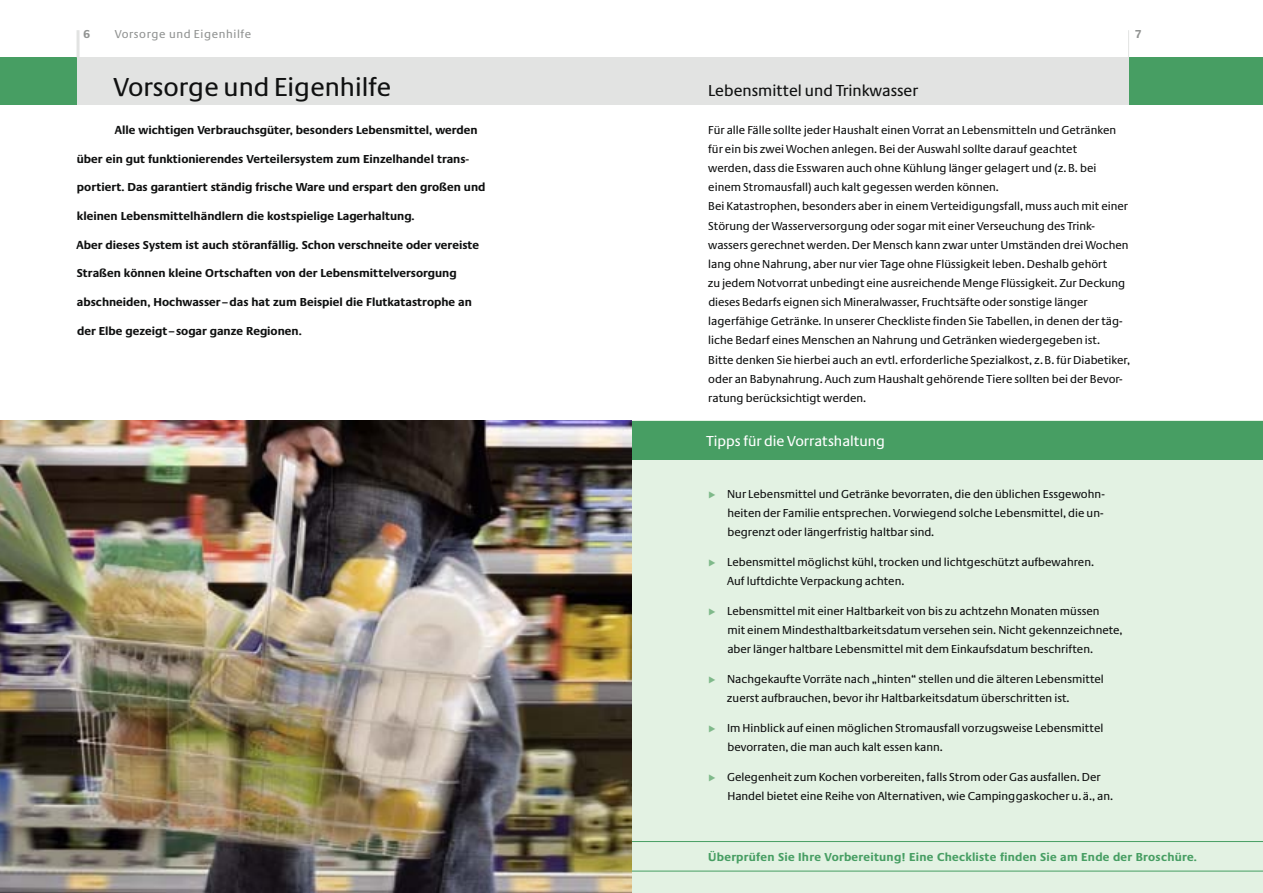
<style>
.page{position:relative;width:1263px;height:893px;background:#fff}
.page>*{position:absolute;margin:0;border:0;box-sizing:border-box;transform-origin:0 0}
.t1{font:27px "Neue Praxis";color:#101111}
.t2{font:16.5px "Neue Praxis";color:#101111}
.t3{font:15px "Neue Praxis";color:#fff}
.t4{font:12px/19.2px "Neue Praxis";color:#101111}
.t5{font:700 12px "Neue Praxis";color:#101111}
.t6{font:700 12px "Neue Praxis";letter-spacing:.02em;color:#479e63}
.t7{font:12px "Neue Praxis";letter-spacing:.05em;color:#929493}
.t8{font:700 12px "Neue Praxis";color:#929493}
</style>
<div class="page">
<div style="left:77px;top:57px;width:554px;height:48px;background:#e2e3e2"></div>
<div style="left:0;top:57px;width:77px;height:48px;background:#479e63"></div>
<hr style="left:77px;top:30px;width:3px;height:27px;background:#e2e3e2">
<div style="left:631px;top:57px;width:498px;height:48px;background:#e2e3e2"></div>
<div style="left:1129px;top:57px;width:134px;height:48px;background:#479e63"></div>
<svg style="left:1128px;top:30px;width:1px;height:27px"></svg>
<div style="left:631px;top:421px;width:632px;height:472px;background:#e3f2e3"></div>
<div style="left:631px;top:421px;width:632px;height:38px;background:#479e63"></div>
<hr style="left:631px;top:841px;width:632px;height:1px;background:#479e63">
<hr style="left:631px;top:871px;width:632px;height:1px;background:#479e63">
<img style="left:0;top:421px;width:631px;height:472px">
<p class="t8" style="left:83px;top:27px;width:9px">6</p>
<p class="t7" style="left:115px;top:27px;width:138px">Vorsorge und Eigenhilfe</p>
<p class="t8" style="left:1135px;top:27px;width:7px">7</p>
<h1 class="t1" style="left:113px;top:70px;width:279px">Vorsorge und Eigenhilfe</h1>
<p class="t5" style="left:115px;top:123px;width:364px">Alle wichtigen Verbrauchsgüter, besonders Lebensmittel, werden</p>
<p class="t5" style="left:77px;top:151px;width:394px">über ein gut funktionierendes Verteilersystem zum Einzelhandel trans-</p>
<p class="t5" style="left:77px;top:180px;width:410px">portiert. Das garantiert ständig frische Ware und erspart den großen und</p>
<p class="t5" style="left:77px;top:209px;width:339px">kleinen Lebensmittelhändlern die kostspielige Lagerhaltung.</p>
<p class="t5" style="left:77px;top:237px;width:404px">Aber dieses System ist auch störanfällig. Schon verschneite oder vereiste</p>
<p class="t5" style="left:77px;top:266px;width:381px">Straßen können kleine Ortschaften von der Lebensmittelversorgung</p>
<p class="t5" style="left:77px;top:295px;width:397px">abschneiden, Hochwasser –das hat zum Beispiel die Flutkatastrophe an</p>
<p class="t5" style="left:77px;top:324px;width:226px">der Elbe gezeigt – sogar ganze Regionen.</p>
<h2 class="t2" style="left:708px;top:80px;width:212px">Lebensmittel und Trinkwasser</h2>
<p class="t4" style="left:708px;top:120px;width:424px">Für alle Fälle sollte jeder Haushalt einen Vorrat an Lebensmitteln und Getränken für ein bis zwei Wochen anlegen. Bei der Auswahl sollte darauf geachtet<br>werden, dass die Esswaren auch ohne Kühlung länger gelagert und (z.B. bei einem Stromausfall) auch kalt gegessen werden können.<br>Bei Katastrophen, besonders aber in einem Verteidigungsfall, muss auch mit einer Störung der Wasserversorgung oder sogar mit einer Verseuchung des Trink&shy;wassers gerechnet werden. Der Mensch kann zwar unter Umständen drei Wochen lang ohne Nahrung, aber nur vier Tage ohne Flüssigkeit leben. Deshalb gehört<br>zu jedem Notvorrat unbedingt eine ausreichende Menge Flüssigkeit. Zur Deckung dieses Bedarfs eignen sich Mineralwasser, Fruchtsäfte oder sonstige länger lagerfähige Getränke. In unserer Checkliste finden Sie Tabellen, in denen der täg&shy;liche Bedarf eines Menschen an Nahrung und Getränken wiedergegeben ist.<br>Bitte denken Sie hierbei auch an evtl. erforderliche Spezialkost, z.B. für Diabetiker, oder an Babynahrung. Auch zum Haushalt gehörende Tiere sollten bei der Bevor&shy;ratung berücksichtigt werden.</p>
<p class="t3" style="left:706px;top:432px;width:181px">Tipps für die Vorratshaltung</p>
<p class="t4" style="left:727px;top:484px;width:378px;text-align:justify">Nur Lebensmittel und Getränke bevorraten, die den üblichen Essgewohn&shy;heiten der Familie entsprechen. Vorwiegend solche Lebensmittel, die un&shy;begrenzt oder längerfristig haltbar sind.</p>
<p class="t4" style="left:727px;top:552px;width:368px">Lebensmittel möglichst kühl, trocken und lichtgeschützt aufbewahren.<br>Auf luftdichte Verpackung achten.</p>
<p class="t4" style="left:727px;top:601px;width:397px">Lebensmittel mit einer Haltbarkeit von bis zu achtzehn Monaten müssen<br>mit einem Mindesthaltbarkeitsdatum versehen sein. Nicht gekennzeichnete, aber länger haltbare Lebensmittel mit dem Einkaufsdatum beschriften.</p>
<p class="t4" style="left:727px;top:669px;width:378px">Nachgekaufte Vorräte nach „hinten“ stellen und die älteren Lebensmittel zuerst aufbrauchen, bevor ihr Haltbarkeitsdatum überschritten ist.</p>
<p class="t4" style="left:727px;top:718px;width:378px">Im Hinblick auf einen möglichen Stromausfall vorzugsweise Lebensmittel bevorraten, die man auch kalt essen kann.</p>
<p class="t4" style="left:727px;top:767px;width:388px">Gelegenheit zum Kochen vorbereiten, falls Strom oder Gas ausfallen. Der<br>Handel bietet eine Reihe von Alternativen, wie Campinggaskocher u.ä., an.</p>
<p class="t6" style="left:708px;top:850px;width:490px">Überprüfen Sie Ihre Vorbereitung! Eine Checkliste finden Sie am Ende der Broschüre.</p>
</div>
